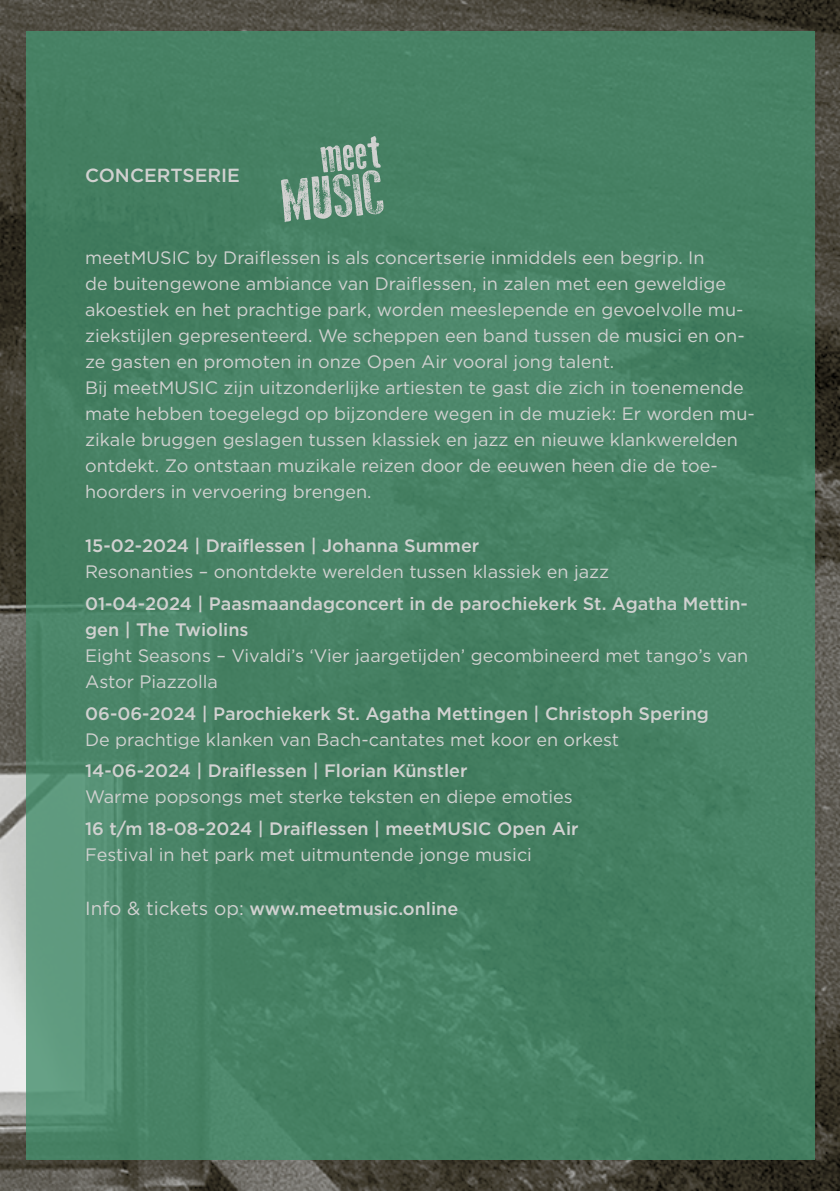
<style>
.page{position:relative;width:840px;height:1191px;background:#fff}
.page>*{position:absolute;margin:0;border:0;box-sizing:border-box;transform-origin:0 0}
.t1{font:500 19px "Gotham";color:#d1d1d0}
.t2{font:18px/26px "Gotham";color:#d1d1d0}
.t3{font:500 18px/26px "Gotham";color:#d1d1d0}
.s1{font-weight:400;font-size:19px}
</style>
<div class="page">
<img style="left:0;top:0;width:839px;height:1191px">
<div style="left:26px;top:31px;width:788px;height:1128px;background:#468163"></div>
<svg style="left:281px;top:136px;width:102px;height:86px"></svg>
<p class="t1" style="left:85px;top:163px;width:156px">CONCERTSERIE</p>
<p class="t2" style="left:85px;top:244px;width:670px">meetMUSIC by Draiflessen is als concertserie inmiddels een begrip. In<br>de buitengewone ambiance van Draiflessen, in zalen met een geweldige akoestiek en het prachtige park, worden meeslepende en gevoelvolle mu&shy;ziekstijlen gepresenteerd. We scheppen een band tussen de musici en on&shy;ze gasten en promoten in onze Open Air vooral jong talent.<br>Bij meetMUSIC zijn uitzonderlijke artiesten te gast die zich in toenemende mate hebben toegelegd op bijzondere wegen in de muziek: Er worden mu&shy;zikale bruggen geslagen tussen klassiek en jazz en nieuwe klankwerelden ontdekt. Zo ontstaan muzikale reizen door de eeuwen heen die de toe&shy;hoorders in vervoering brengen.</p>
<p class="t3" style="left:85px;top:532px;width:395px">15-02-2024 | Draiflessen | Johanna Summer</p>
<p class="t2" style="left:85px;top:558px;width:525px">Resonanties – onontdekte werelden tussen klassiek en jazz</p>
<p class="t3" style="left:85px;top:590px;width:664px">01-04-2024 | Paasmaandagconcert in de parochiekerk St. Agatha Mettin&shy;gen | The Twiolins</p>
<p class="t2" style="left:85px;top:642px;width:664px">Eight Seasons – Vivaldi’s ‘Vier jaargetijden’ gecombineerd met tango’s van<br>Astor Piazzolla</p>
<p class="t3" style="left:85px;top:700px;width:625px">06-06-2024 | Parochiekerk St. Agatha Mettingen | Christoph Spering</p>
<p class="t2" style="left:85px;top:725px;width:535px">De prachtige klanken van Bach-cantates met koor en orkest</p>
<p class="t3" style="left:85px;top:757px;width:383px">14-06-2024 | Draiflessen | Florian Künstler</p>
<p class="t2" style="left:85px;top:783px;width:489px">Warme popsongs met sterke teksten en diepe emoties</p>
<p class="t3" style="left:85px;top:815px;width:495px">16 t/m 18-08-2024 | Draiflessen | meetMUSIC Open Air</p>
<p class="t2" style="left:85px;top:841px;width:448px">Festival in het park met uitmuntende jonge musici</p>
<p class="t3" style="left:85px;top:895px;width:374px"><span class="s1">Info &amp; tickets op:</span> www.meetmusic.online</p>
</div>
